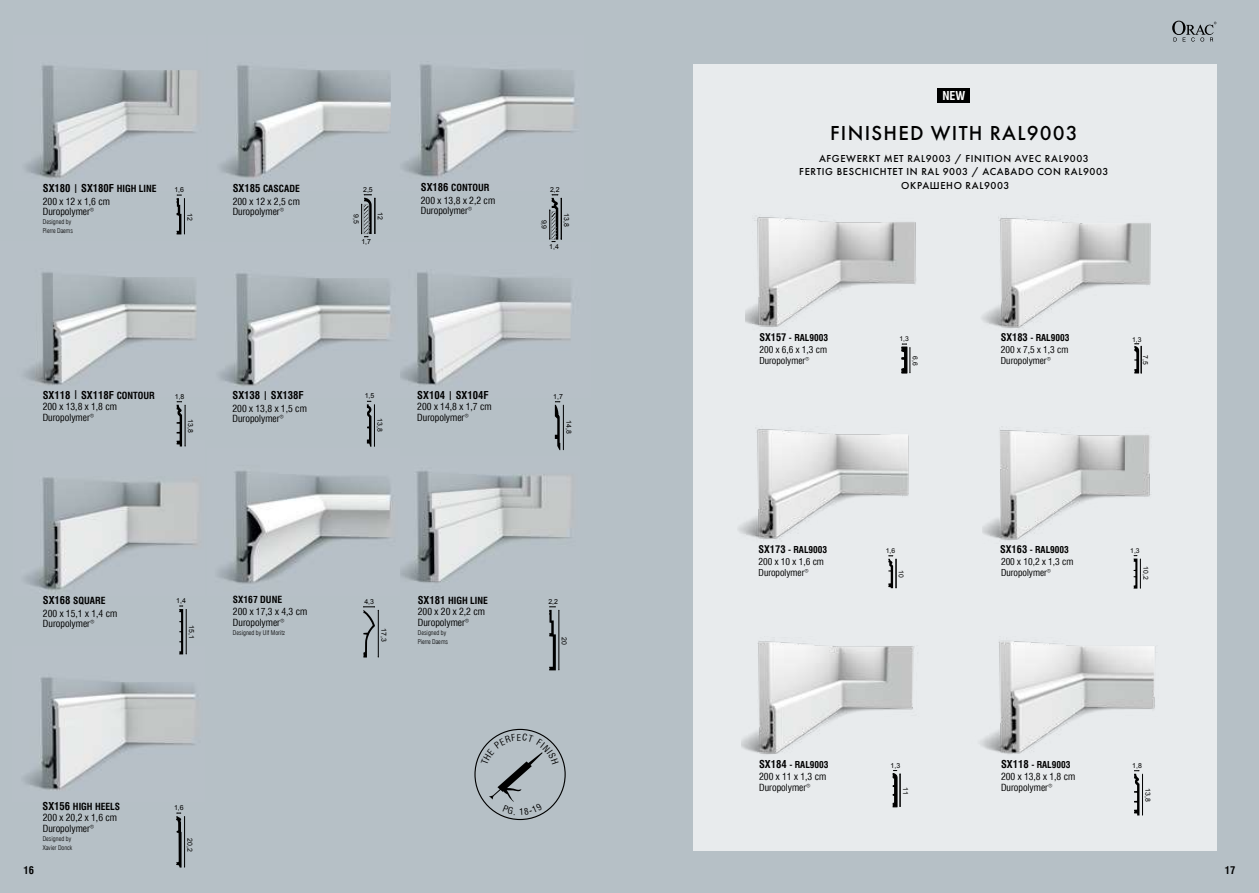
<style>
.page{position:relative;width:1259px;height:893px;background:#fff}
.page>*{position:absolute;margin:0;border:0;box-sizing:border-box;transform-origin:0 0}
.t1{font:500 21px "Futura PT";letter-spacing:.06em;color:#000}
.t2{font:700 condensed 12px "Swiss 721 TL";color:#fff}
.t3{font:700 condensed 10.65px "Swiss 721 TL";color:#000}
.t4{font:500 10.5px/13.5px "Futura PT";letter-spacing:.06em;color:#000;text-align:center}
.t5{font:700 condensed 10.5px "Swiss 721 TL";color:#000}
.t6{font:condensed 9.6px/10.5px "Swiss 721 TL";color:#000}
.t7{font:700 condensed 9.6px "Swiss 721 TL";color:#000}
.t8{font:condensed 9.3px/12.3px "Swiss 721 TL";color:#000}
.t9{font:700 condensed 9.3px "Swiss 721 TL";color:#000}
.t10{font:6.9px "Arial";color:#000}
.t11{font:6.75px "Arial";color:#000}
.t12{font:300 condensed 6.45px/9px "Swiss 721 TL";color:#000}
.s1{font-size:9.6px}
.s2{font-weight:700;font-size:10.65px}
.s3{font-weight:700}
.s4{font-weight:700;font-size:10.35px}
.s5{font-size:10.65px}
</style>
<div class="page">
<div style="left:629px;top:0;width:630px;height:893px;background:#b6c0c6"></div>
<div style="left:693px;top:64px;width:523px;height:786px;background:#e8ebed"></div>
<img style="left:980px;top:640px;width:176px;height:114px">
<svg style="left:1134px;top:770px;width:9px;height:45px"></svg>
<img style="left:741px;top:641px;width:174px;height:114px">
<hr style="left:900px;top:774px;width:1px;height:32px;background:#000">
<svg style="left:893px;top:770px;width:7px;height:37px"></svg>
<div style="left:0;top:0;width:629px;height:893px;background:#b6c0c6"></div>
<svg style="left:1172px;top:21px;width:44px;height:21px"></svg>
<img style="left:400px;top:471px;width:171px;height:112px">
<svg style="left:549px;top:606px;width:10px;height:64px"></svg>
<img style="left:400px;top:272px;width:172px;height:114px">
<img style="left:218px;top:471px;width:174px;height:113px">
<img style="left:25px;top:441px;width:172px;height:150px">
<img style="left:24px;top:272px;width:367px;height:114px">
<svg style="left:367px;top:401px;width:8px;height:46px"></svg>
<svg style="left:555px;top:401px;width:9px;height:49px"></svg>
<img style="left:24px;top:654px;width:172px;height:137px">
<svg style="left:176px;top:813px;width:9px;height:54px"></svg>
<svg style="left:363px;top:606px;width:16px;height:51px"></svg>
<svg style="left:177px;top:401px;width:9px;height:46px"></svg>
<img style="left:26px;top:65px;width:171px;height:114px">
<svg style="left:177px;top:195px;width:8px;height:39px"></svg>
<img style="left:221px;top:65px;width:170px;height:113px">
<svg style="left:361px;top:194px;width:14px;height:43px"></svg>
<img style="left:403px;top:64px;width:172px;height:114px">
<svg style="left:549px;top:194px;width:13px;height:48px"></svg>
<svg style="left:179px;top:605px;width:8px;height:49px"></svg>
<img style="left:745px;top:217px;width:171px;height:110px">
<svg style="left:901px;top:344px;width:9px;height:29px"></svg>
<img style="left:982px;top:217px;width:169px;height:114px">
<svg style="left:1134px;top:343px;width:8px;height:31px"></svg>
<img style="left:738px;top:429px;width:171px;height:111px">
<svg style="left:888px;top:555px;width:8px;height:33px"></svg>
<img style="left:982px;top:430px;width:169px;height:113px">
<svg style="left:1133px;top:555px;width:8px;height:34px"></svg>
<div style="left:937px;top:88px;width:33px;height:15px;background:#000"></div>
<svg style="left:481px;top:734px;width:78px;height:81px"></svg>
<p class="t3" style="left:43px;top:182px;width:115px">SX180 | SX180F <span class="s1">HIGH LINE</span></p>
<p class="t6" style="left:43px;top:196px;width:69px">200 x 12 x 1,6 cm<br>Duropolymer®</p>
<p class="t12" style="left:43px;top:217px;width:32px">Designed by<br>Pierre Daems</p>
<p class="t10" style="left:174px;top:185px;width:11px">1,6</p>
<p class="t6" style="left:233px;top:182px;width:69px;line-height:12.5px"><span class="s2">SX185</span> <span class="s3">CASCADE<br></span>200 x 12 x 2,5 cm</p>
<p class="t6" style="left:233px;top:206px;width:53px">Duropolymer®</p>
<p class="t10" style="left:194px;top:213px;width:9px;rotate:90deg">12</p>
<p class="t10" style="left:363px;top:185px;width:11px">2,5</p>
<p class="t10" style="left:361px;top:214px;width:11px;rotate:90deg">9,5</p>
<p class="t10" style="left:385px;top:212px;width:9px;rotate:90deg">12</p>
<p class="t6" style="left:421px;top:182px;width:76px;line-height:12.5px"><span class="s2">SX186</span> <span class="s3">CONTOUR<br></span>200 x 13,8 x 2,2 cm</p>
<p class="t6" style="left:421px;top:206px;width:53px">Duropolymer®</p>
<p class="t10" style="left:550px;top:185px;width:11px">2,2</p>
<p class="t10" style="left:549px;top:220px;width:11px;rotate:90deg">9,9</p>
<p class="t10" style="left:571px;top:213px;width:15px;rotate:90deg">13,8</p>
<p class="t10" style="left:361px;top:237px;width:11px">1,7</p>
<p class="t10" style="left:549px;top:242px;width:11px">1,4</p>
<p class="t3" style="left:43px;top:388px;width:114px">SX118 | SX118F <span class="s1">CONTOUR</span></p>
<p class="t6" style="left:43px;top:401px;width:76px">200 x 13,8 x 1,8 cm<br>Duropolymer®</p>
<p class="t10" style="left:175px;top:392px;width:11px">1,8</p>
<p class="t10" style="left:195px;top:419px;width:15px;rotate:90deg">13,8</p>
<p class="t3" style="left:232px;top:388px;width:73px">SX138 | SX138F</p>
<p class="t6" style="left:232px;top:403px;width:76px">200 x 13,8 x 1,5 cm<br>Duropolymer®</p>
<p class="t10" style="left:365px;top:391px;width:11px">1,5</p>
<p class="t10" style="left:384px;top:418px;width:15px;rotate:90deg">13,8</p>
<p class="t3" style="left:417px;top:388px;width:73px">SX104 | SX104F</p>
<p class="t6" style="left:417px;top:401px;width:76px">200 x 14,8 x 1,7 cm<br>Duropolymer®</p>
<p class="t10" style="left:553px;top:392px;width:11px">1,7</p>
<p class="t10" style="left:573px;top:420px;width:15px;rotate:90deg">14,8</p>
<p class="t6" style="left:43px;top:594px;width:76px;line-height:13px"><span class="s2">SX168</span> <span class="s3">SQUARE<br></span>200 x 15,1 x 1,4 cm</p>
<p class="t6" style="left:43px;top:618px;width:53px">Duropolymer®</p>
<p class="t10" style="left:176px;top:596px;width:11px">1,4</p>
<p class="t10" style="left:196px;top:625px;width:15px;rotate:90deg">15,1</p>
<p class="t7" style="left:233px;top:593px;width:51px">SX167 DUNE</p>
<p class="t6" style="left:233px;top:606px;width:76px">200 x 17,3 x 4,3 cm<br>Duropolymer®</p>
<p class="t12" style="left:233px;top:628px;width:54px">Designed by Ulf Moritz</p>
<p class="t10" style="left:364px;top:597px;width:11px">4,3</p>
<p class="t10" style="left:388px;top:628px;width:15px;rotate:90deg">17,3</p>
<p class="t6" style="left:418px;top:595px;width:72px;line-height:11.4px"><span class="s2">SX181</span> <span class="s3">HIGH LINE<br></span>200 x 20 x 2,2 cm</p>
<p class="t6" style="left:418px;top:617px;width:53px">Duropolymer®</p>
<p class="t12" style="left:418px;top:628px;width:32px">Designed by<br>Pierre Daems</p>
<p class="t10" style="left:569px;top:637px;width:9px;rotate:90deg">20</p>
<p class="t10" style="left:548px;top:597px;width:11px">2,2</p>
<p class="t6" style="left:43px;top:800px;width:79px;line-height:11.1px"><span class="s2">SX156</span> <span class="s3">HIGH HEELS<br></span>200 x 20,2 x 1,6 cm<br>Duropolymer®</p>
<p class="t12" style="left:43px;top:834px;width:31px">Designed by<br>Xavier Donck</p>
<p class="t10" style="left:174px;top:803px;width:11px">1,6</p>
<p class="t10" style="left:194px;top:838px;width:15px;rotate:90deg">20,2</p>
<p class="t2" style="left:942px;top:88px;width:24px">NEW</p>
<h1 class="t1" style="left:830px;top:120px;width:249px">FINISHED WITH RAL9003</h1>
<p class="t4" style="left:799px;top:152px;width:311px">AFGEWERKT MET RAL9003 / FINITION AVEC RAL9003<br>FERTIG BESCHICHTET IN RAL 9003 / ACABADO CON RAL9003<br>ОКРАШЕНО RAL9003</p>
<p class="t8" style="left:759px;top:331px;width:70px"><span class="s4">SX157</span> <span class="s3">- RAL9003<br></span>200 x 6,6 x 1,3 cm</p>
<p class="t8" style="left:759px;top:354px;width:52px">Duropolymer®</p>
<p class="t11" style="left:899px;top:334px;width:11px">1,3</p>
<p class="t11" style="left:919px;top:356px;width:11px;rotate:90deg">6,6</p>
<p class="t8" style="left:1001px;top:332px;width:70px;line-height:11.7px"><span class="s4">SX183</span> <span class="s3">- RAL9003<br></span>200 x 7,5 x 1,3 cm</p>
<p class="t8" style="left:1001px;top:354px;width:52px">Duropolymer®</p>
<p class="t11" style="left:1132px;top:335px;width:11px">1,3</p>
<p class="t11" style="left:1150px;top:355px;width:11px;rotate:90deg">7,5</p>
<p class="t8" style="left:758px;top:543px;width:70px"><span class="s4">SX173</span> <span class="s3">- RAL9003<br></span>200 x 10 x 1,6 cm</p>
<p class="t8" style="left:758px;top:566px;width:52px">Duropolymer®</p>
<p class="t11" style="left:886px;top:546px;width:11px">1,6</p>
<p class="t11" style="left:905px;top:570px;width:9px;rotate:90deg">10</p>
<p class="t8" style="left:1000px;top:543px;width:75px"><span class="s4">SX163</span> <span class="s3">- RAL9003<br></span>200 x 10,2 x 1,3 cm</p>
<p class="t8" style="left:1001px;top:566px;width:52px">Duropolymer®</p>
<p class="t11" style="left:1130px;top:546px;width:11px">1,3</p>
<p class="t11" style="left:1150px;top:566px;width:15px;rotate:90deg">10,2</p>
<p class="t9" style="left:759px;top:758px;width:71px"><span class="s5">SX184</span> - RAL9003</p>
<p class="t6" style="left:759px;top:771px;width:69px">200 x 11 x 1,3 cm<br>Duropolymer®</p>
<p class="t10" style="left:890px;top:761px;width:11px">1,3</p>
<p class="t10" style="left:910px;top:787px;width:9px;rotate:90deg">11</p>
<p class="t9" style="left:1001px;top:758px;width:71px"><span class="s5">SX118</span> - RAL9003</p>
<p class="t6" style="left:1001px;top:771px;width:76px">200 x 13,8 x 1,8 cm<br>Duropolymer®</p>
<p class="t10" style="left:1132px;top:761px;width:11px">1,8</p>
<p class="t10" style="left:1152px;top:788px;width:15px;rotate:90deg">13,8</p>
<p class="t5" style="left:24px;top:864px;width:12px">16</p>
<p class="t5" style="left:1225px;top:864px;width:12px">17</p>
</div>
